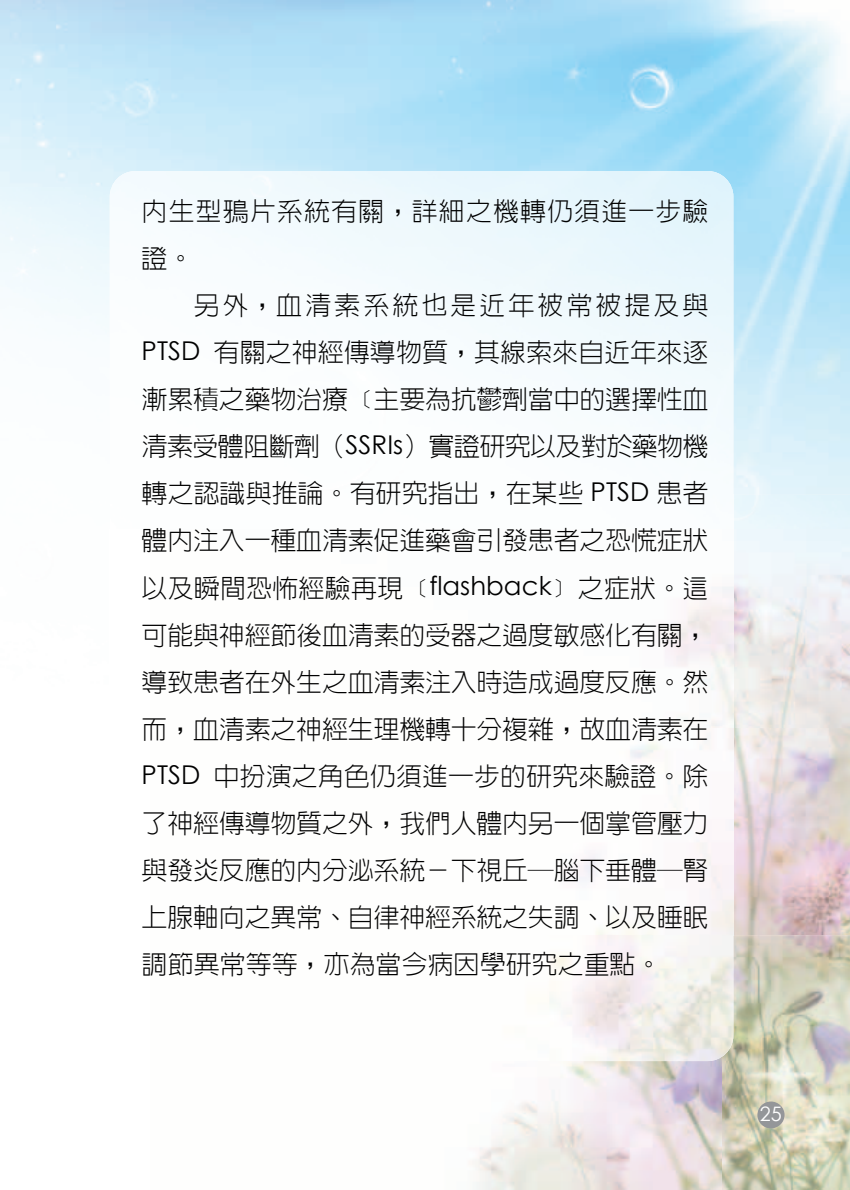
<style>
.page{position:relative;width:850px;height:1190px;background:#fff}
.page>*{position:absolute;margin:0;border:0;box-sizing:border-box;transform-origin:0 0}
.t1{font:300 26px/47.2px "New Gothic";color:#010101;text-align:justify}
.t2{font:300 26px/47px "New Gothic";letter-spacing:.045em;color:#010101}
.t3{font:20px "Century Gothic";color:#fff}
.s1{font-family:"Century Gothic";font-weight:400}
</style>
<div class="page">
<img style="left:733px;top:188px;width:117px;height:307px">
<img style="left:733px;top:728px;width:117px;height:207px">
<img style="left:733px;top:495px;width:117px;height:233px">
<img style="left:722px;top:935px;width:128px;height:255px">
<img style="left:472px;top:1061px;width:250px;height:129px">
<div style="left:757px;top:1102px;width:28px;height:26px;background:#949699;border-radius:50%"></div>
<p class="t2" style="left:142px;top:187px;width:568px">內生型鴉片系統有關，詳細之機轉仍須進一步驗證。</p>
<p class="t1" style="left:142px;top:281px;width:568px;text-indent:52px">另外，血清素系統也是近年被常被提及與<span class="s1">PTSD</span> 有關之神經傳導物質，其線索來自近年來逐漸累積之藥物治療﹝主要為抗鬱劑當中的選擇性血清素受體阻斷劑（<span class="s1">SSRIs</span>）實證研究以及對於藥物機轉之認識與推論。有研究指出，在某些 <span class="s1">PTSD</span> 患者體內注入一種血清素促進藥會引發患者之恐慌症狀以及瞬間恐怖經驗再現﹝<span class="s1">flashback</span>﹞之症狀。這可能與神經節後血清素的受器之過度敏感化有關，導致患者在外生之血清素注入時造成過度反應。然而，血清素之神經生理機轉十分複雜，故血清素在<span class="s1">PTSD</span> 中扮演之角色仍須進一步的研究來驗證。除了神經傳導物質之外，我們人體內另一個掌管壓力與發炎反應的內分泌系統－下視丘─腦下垂體─腎上腺軸向之異常、自律神經系統之失調、以及睡眠調節異常等等，亦為當今病因學研究之重點。</p>
<p class="t3" style="left:760px;top:1101px;width:24px">25</p>
</div>
